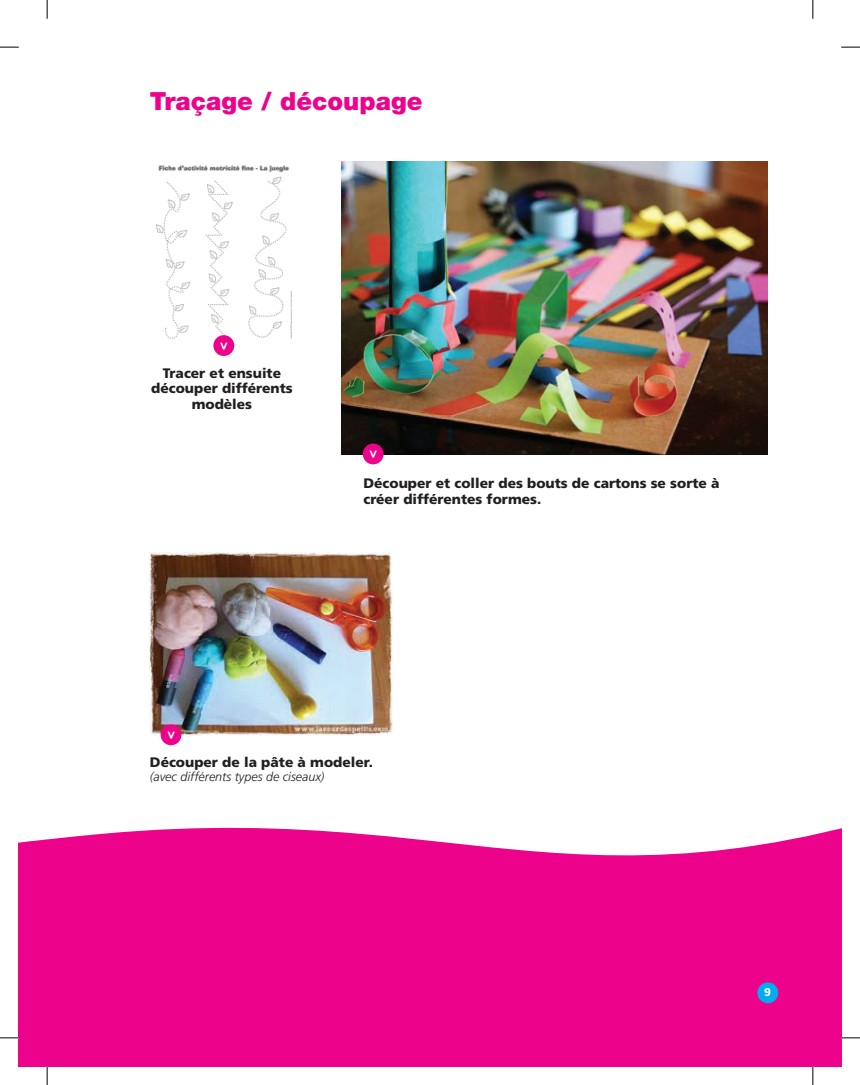
<style>
.page{position:relative;width:860px;height:1085px;background:#fff}
.page>*{position:absolute;margin:0;border:0;box-sizing:border-box;transform-origin:0 0}
.t1{font:900 25px "Helvetica Neue LT Std";color:#ed028c}
.t2{font:900 13.75px/15.8px "Frutiger LT Std";color:#231f20;text-align:center}
.t3{font:900 13.75px "Frutiger LT Std";color:#fff}
.t4{font:italic 300 12.5px "Frutiger LT Std";color:#231f20}
.t5{font:900 11.25px "Frutiger LT Std";color:#fff}
</style>
<div class="page">
<img style="left:156px;top:165px;width:136px;height:177px">
<img style="left:341px;top:162px;width:426px;height:292px">
<div style="left:213px;top:335px;width:21px;height:21px;background:#ed028c;border-radius:50%"></div>
<div style="left:362px;top:443px;width:21px;height:21px;background:#ed028c;border-radius:50%"></div>
<svg style="left:19px;top:552px;width:821px;height:513px"></svg>
<div style="left:757px;top:982px;width:20px;height:20px;background:#00aeef;border-radius:50%"></div>
<svg style="left:0;top:46px;width:19px;height:2px"></svg>
<svg style="left:841px;top:46px;width:18px;height:2px"></svg>
<svg style="left:0;top:1036px;width:19px;height:2px"></svg>
<svg style="left:840px;top:1036px;width:19px;height:2px"></svg>
<svg style="left:46px;top:0;width:2px;height:19px"></svg>
<svg style="left:46px;top:1065px;width:2px;height:19px"></svg>
<svg style="left:812px;top:0;width:1px;height:19px"></svg>
<svg style="left:811px;top:1065px;width:2px;height:19px"></svg>
<h1 class="t1" style="left:150px;top:86px;width:274px">Traçage / découpage</h1>
<p class="t3" style="left:234px;top:342px;width:10px;rotate:90deg">&gt;</p>
<p class="t2" style="left:151px;top:365px;width:143px">Tracer et ensuite découper différents modèles</p>
<p class="t3" style="left:383px;top:450px;width:10px;rotate:90deg">&gt;</p>
<p class="t2" style="left:363px;top:475px;width:357px;text-align:left">Découper et coller des bouts de cartons se sorte à créer différentes formes.</p>
<p class="t3" style="left:181px;top:731px;width:10px;rotate:90deg">&gt;</p>
<p class="t2" style="left:150px;top:753px;width:224px">Découper de la pâte à modeler.</p>
<p class="t4" style="left:150px;top:769px;width:176px">(avec différents types de ciseaux)</p>
<p class="t5" style="left:764px;top:985px;width:8px">9</p>
</div>
